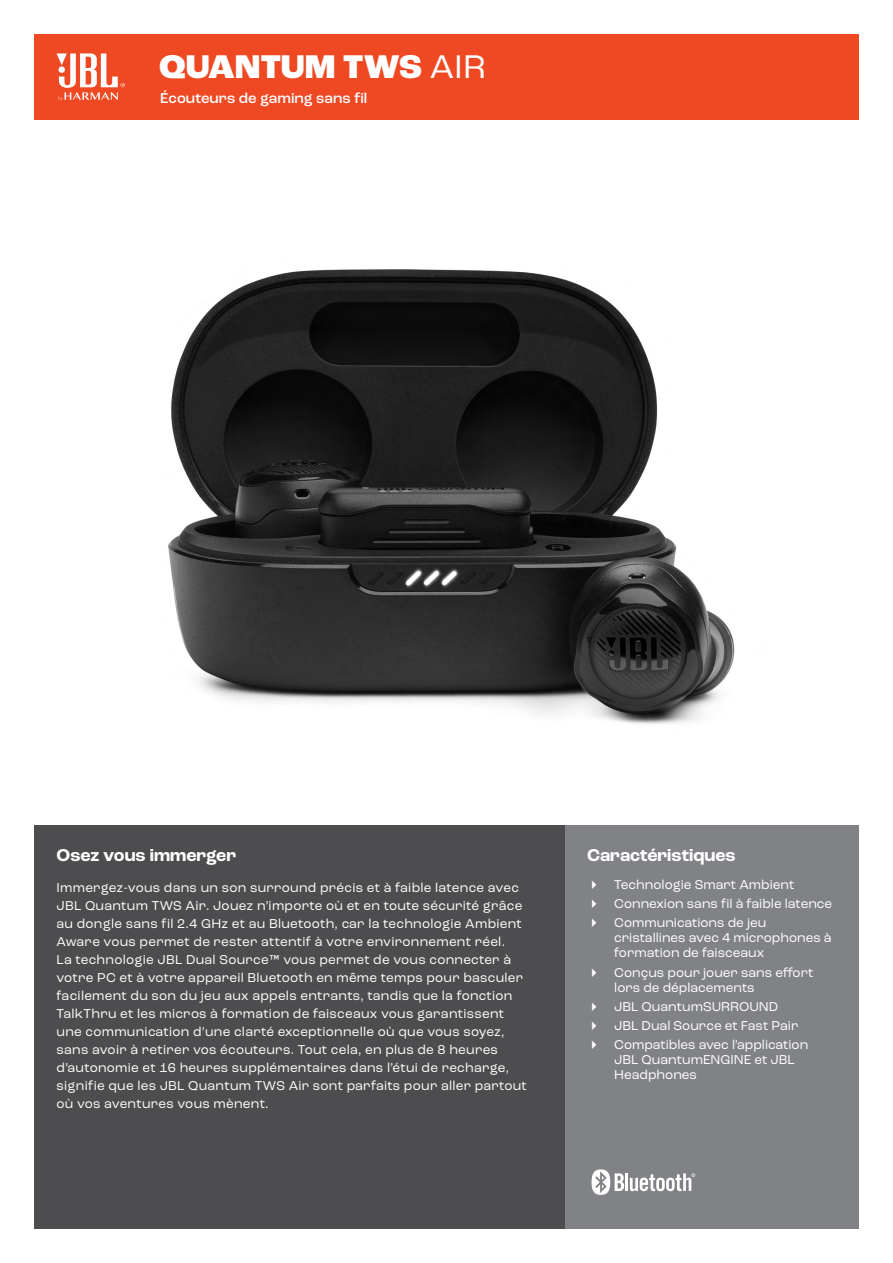
<style>
.page{position:relative;width:893px;height:1263px;background:#fff}
.page>*{position:absolute;margin:0;border:0;box-sizing:border-box;transform-origin:0 0}
.t1{font:800 34.5px "Roc Grotesk";color:#fff}
.t2{font:700 18px "Roc Grotesk";color:#fff}
.t3{font:500 15px "Roc Grotesk";color:#fff}
.t4{font:13.5px/18px "Roc Grotesk";letter-spacing:.02em;color:#fff}
.t5{font:13.5px/19.2px "Roc Grotesk";color:#fff}
.s1{font-weight:400}
</style>
<div class="page">
<div style="left:565px;top:825px;width:294px;height:404px;background:#808285"></div>
<div style="left:34px;top:825px;width:531px;height:404px;background:#4d4d4f"></div>
<div style="left:34px;top:34px;width:825px;height:85px;background:#ef4923"></div>
<svg style="left:57px;top:53px;width:68px;height:48px"></svg>
<hr style="left:625px;top:1173px;width:3px;height:18px;background:#fff">
<svg style="left:591px;top:1169px;width:33px;height:26px"></svg>
<svg style="left:630px;top:1173px;width:65px;height:18px"></svg>
<img style="left:168px;top:269px;width:567px;height:455px">
<h1 class="t1" style="left:159px;top:45px;width:328px">QUANTUM TWS <span class="s1">AIR</span></h1>
<p class="t3" style="left:160px;top:89px;width:209px">Écouteurs de gaming sans fil</p>
<h2 class="t2" style="left:57px;top:844px;width:181px">Osez vous immerger</h2>
<p class="t4" style="left:57px;top:878px;width:472px">Immergez-vous dans un son surround précis et à faible latence avec JBL Quantum TWS Air. Jouez n’importe où et en toute sécurité grâce au dongle sans fil 2.4 GHz et au Bluetooth, car la technologie Ambient Aware vous permet de rester attentif à votre environnement réel.<br>La technologie JBL Dual Source™ vous permet de vous connecter à votre PC et à votre appareil Bluetooth en même temps pour basculer facilement du son du jeu aux appels entrants, tandis que la fonction TalkThru et les micros à formation de faisceaux vous garantissent une communication d’une clarté exceptionnelle où que vous soyez, sans avoir à retirer vos écouteurs. Tout cela, en plus de 8 heures d’autonomie et 16 heures supplémentaires dans l’étui de recharge, signifie que les JBL Quantum TWS Air sont parfaits pour aller partout où vos aventures vous mènent.</p>
<h2 class="t2" style="left:587px;top:844px;width:150px">Caractéristiques</h2>
<p class="t5" style="left:614px;top:875px;width:219px">Technologie Smart Ambient<br>Connexion sans fil à faible latence<br>Communications de jeu</p>
<p class="t5" style="left:614px;top:930px;width:219px;line-height:15px">cristallines avec 4 microphones à formation de faisceaux</p>
<p class="t5" style="left:614px;top:965px;width:201px;line-height:15px">Conçus pour jouer sans effort lors de déplacements</p>
<p class="t5" style="left:614px;top:997px;width:196px">JBL QuantumSURROUND<br>JBL Dual Source et Fast Pair<br>Compatibles avec l’application</p>
<p class="t5" style="left:614px;top:1052px;width:182px;line-height:15px">JBL QuantumENGINE et JBL<br>Headphones</p>
</div>
